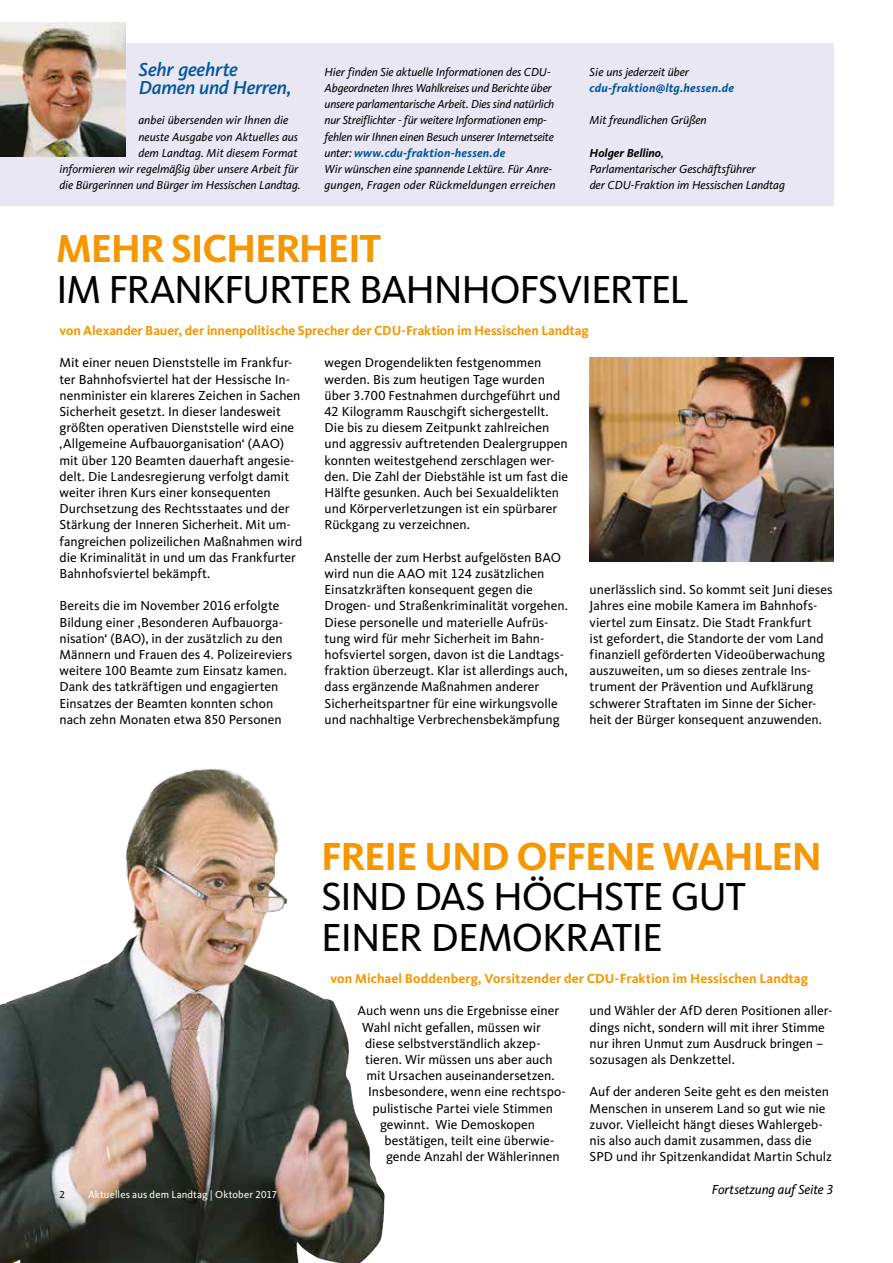
<style>
.page{position:relative;width:893px;height:1263px;background:#fff}
.page>*{position:absolute;margin:0;border:0;box-sizing:border-box;transform-origin:0 0}
.t1{font:40.5px/40.5px "CDU Kievit Tab";letter-spacing:-.035em;color:#000}
.t2{font:700 40.5px "CDU Kievit Tab";letter-spacing:-.03em;color:#f49700}
.t3{font:italic 500 19.5px/18px "CDU Kievit Tab";letter-spacing:-.015em;color:#00559d}
.t4{font:13.5px/16.2px "CDU Kievit Tab";color:#000}
.t5{font:700 13.5px "CDU Kievit Tab";color:#f49700}
.t6{font:italic 13.5px "CDU Kievit Tab";letter-spacing:-.01em;color:#000}
.t7{font:italic 12px/16.2px "CDU Kievit Tab";letter-spacing:-.005em;color:#000}
.t8{font:italic 700 12px "CDU Kievit Tab";letter-spacing:.02em;color:#00559d}
.t9{font:10.5px "CDU Kievit Tab";letter-spacing:.01em;color:#fff}
.t10{font:10.5px "CDU Kievit Tab";color:#000}
.s1{font-weight:700;color:#00559d}
.s2{font-weight:700}
</style>
<div class="page">
<div style="left:0;top:43px;width:833px;height:162px;background:#e8e7f3"></div>
<img style="left:0;top:22px;width:126px;height:135px">
<img style="left:0;top:768px;width:385px;height:495px">
<img style="left:590px;top:358px;width:243px;height:204px">
<h2 class="t3" style="left:139px;top:60px;width:154px">Sehr geehrte<br>Damen und Herren,</h2>
<p class="t7" style="left:138px;top:112px;width:151px">anbei übersenden wir Ihnen die</p>
<p class="t7" style="left:138px;top:128px;width:161px">neuste Ausgabe von Aktuelles aus</p>
<p class="t7" style="left:138px;top:145px;width:161px">dem Landtag. Mit diesem Format</p>
<p class="t7" style="left:60px;top:161px;width:241px">informieren wir regelmäßig über unsere Arbeit für</p>
<p class="t7" style="left:60px;top:177px;width:243px">die Bürgerinnen und Bürger im Hessischen Landtag.</p>
<p class="t7" style="left:325px;top:64px;width:233px">Hier finden Sie aktuelle Informationen des CDU-Abgeordneten Ihres Wahlkreises und Berichte über unsere parlamentarische Arbeit. Dies sind natürlich nur Streiflichter - für weitere Informationen emp&shy;fehlen wir Ihnen einen Besuch unserer Internetseite unter: <span class="s1">www.cdu-fraktion-hessen.de<br></span>Wir wünschen eine spannende Lektüre. Für Anre&shy;gungen, Fragen oder Rückmeldungen erreichen</p>
<p class="t7" style="left:590px;top:64px;width:101px">Sie uns jederzeit über</p>
<p class="t8" style="left:590px;top:81px;width:146px">cdu-fraktion@ltg.hessen.de</p>
<p class="t7" style="left:590px;top:112px;width:119px">Mit freundlichen Grüßen</p>
<p class="t7" style="left:590px;top:145px;width:197px"><span class="s2">Holger Bellino</span>,<br>Parlamentarischer Geschäftsführer<br>der CDU-Fraktion im Hessischen Landtag</p>
<h1 class="t2" style="left:56px;top:225px;width:327px">MEHR SICHERHEIT</h1>
<h1 class="t1" style="left:56px;top:269px;width:634px">IM FRANKFURTER BAHNHOFSVIERTEL</h1>
<p class="t5" style="left:60px;top:322px;width:531px">von Alexander Bauer, der innenpolitische Sprecher der CDU-Fraktion im Hessischen Landtag</p>
<p class="t4" style="left:60px;top:355px;width:244px">Mit einer neuen Dienststelle im Frankfur&shy;ter Bahnhofsviertel hat der Hessische In&shy;nenminister ein klareres Zeichen in Sachen Sicherheit gesetzt. In dieser landesweit größten operativen Dienststelle wird eine ‚Allgemeine Aufbauorganisation‘ (AAO) mit über 120 Beamten dauerhaft angesie&shy;delt. Die Landesregierung verfolgt damit weiter ihren Kurs einer konsequenten Durchsetzung des Rechtsstaates und der Stärkung der Inneren Sicherheit. Mit um&shy;fangreichen polizeilichen Maßnahmen wird die Kriminalität in und um das Frankfurter Bahnhofsviertel bekämpft.</p>
<p class="t4" style="left:60px;top:598px;width:234px">Bereits die im November 2016 erfolgte Bildung einer ‚Besonderen Aufbauorga&shy;nisation‘ (BAO), in der zusätzlich zu den Männern und Frauen des 4. Polizeireviers weitere 100 Beamte zum Einsatz kamen.<br>Dank des tatkräftigen und engagierten Einsatzes der Beamten konnten schon nach zehn Monaten etwa 850 Personen</p>
<p class="t4" style="left:325px;top:355px;width:245px">wegen Drogendelikten festgenommen werden. Bis zum heutigen Tage wurden über 3.700 Festnahmen durchgeführt und 42 Kilogramm Rauschgift sichergestellt.<br>Die bis zu diesem Zeitpunkt zahlreichen und aggressiv auftretenden Dealergruppen konnten weitestgehend zerschlagen wer&shy;den. Die Zahl der Diebstähle ist um fast die Hälfte gesunken. Auch bei Sexualdelikten und Körperverletzungen ist ein spürbarer Rückgang zu verzeichnen.</p>
<p class="t4" style="left:325px;top:549px;width:245px">Anstelle der zum Herbst aufgelösten BAO wird nun die AAO mit 124 zusätzlichen Einsatzkräften konsequent gegen die Drogen- und Straßenkriminalität vorgehen.<br>Diese personelle und materielle Aufrüs&shy;tung wird für mehr Sicherheit im Bahn&shy;hofsviertel sorgen, davon ist die Landtags&shy;fraktion überzeugt. Klar ist allerdings auch, dass ergänzende Maßnahmen anderer Sicherheitspartner für eine wirkungsvolle und nachhaltige Verbrechensbekämpfung</p>
<p class="t4" style="left:590px;top:582px;width:245px">unerlässlich sind. So kommt seit Juni dieses Jahres eine mobile Kamera im Bahnhofs&shy;viertel zum Einsatz. Die Stadt Frankfurt<br>ist gefordert, die Standorte der vom Land finanziell geförderten Videoüberwachung auszuweiten, um so dieses zentrale Ins&shy;trument der Prävention und Aufklärung schwerer Straftaten im Sinne der Sicher&shy;heit der Bürger konsequent anzuwenden.</p>
<p class="t10" style="left:60px;top:1189px;width:7px">2</p>
<p class="t9" style="left:88px;top:1189px;width:191px">Aktuelles aus dem Landtag | Oktober 2017</p>
<h1 class="t2" style="left:321px;top:832px;width:502px">FREIE UND OFFENE WAHLEN</h1>
<h1 class="t1" style="left:321px;top:877px;width:427px">SIND DAS HÖCHSTE GUT<br>EINER DEMOKRATIE</h1>
<p class="t5" style="left:331px;top:970px;width:479px">von Michael Boddenberg, Vorsitzender der CDU-Fraktion im Hessischen Landtag</p>
<p class="t4" style="left:358px;top:1003px;width:203px">Auch wenn uns die Ergebnisse einer</p>
<p class="t4" style="left:362px;top:1019px;width:180px">Wahl nicht gefallen, müssen wir</p>
<p class="t4" style="left:365px;top:1035px;width:177px">diese selbstverständlich akzep-</p>
<p class="t4" style="left:365px;top:1051px;width:189px">tieren. Wir müssen uns aber auch</p>
<p class="t4" style="left:367px;top:1068px;width:190px">mit Ursachen auseinandersetzen.</p>
<p class="t4" style="left:368px;top:1084px;width:199px">Insbesondere, wenn eine rechtspo-</p>
<p class="t4" style="left:373px;top:1100px;width:182px">pulistische Partei viele Stimmen</p>
<p class="t4" style="left:380px;top:1116px;width:157px">gewinnt. Wie Demoskopen</p>
<p class="t4" style="left:385px;top:1132px;width:171px">bestätigen, teilt eine überwie-</p>
<p class="t4" style="left:386px;top:1149px;width:175px">gende Anzahl der Wählerinnen</p>
<p class="t4" style="left:590px;top:1003px;width:244px">und Wähler der AfD deren Positionen aller&shy;dings nicht, sondern will mit ihrer Stimme nur ihren Unmut zum Ausdruck bringen – sozusagen als Denkzettel.</p>
<p class="t4" style="left:590px;top:1084px;width:244px">Auf der anderen Seite geht es den meisten Menschen in unserem Land so gut wie nie zuvor. Vielleicht hängt dieses Wahlergeb&shy;nis also auch damit zusammen, dass die SPD und ihr Spitzenkandidat Martin Schulz</p>
<p class="t6" style="left:712px;top:1181px;width:123px">Fortsetzung auf Seite 3</p>
</div>
